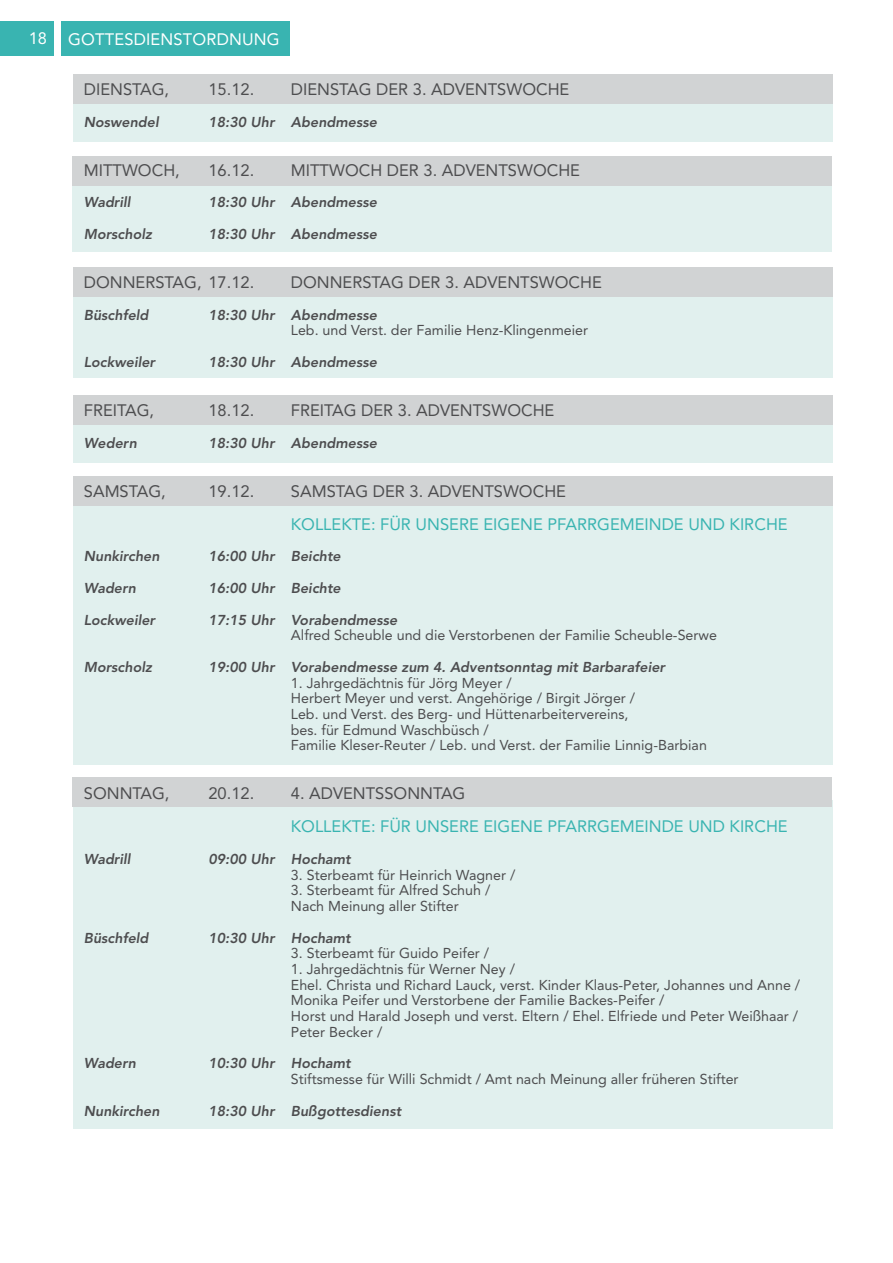
<style>
.page{position:relative;width:893px;height:1263px;background:#fff}
.page>*{position:absolute;margin:0;border:0;box-sizing:border-box;transform-origin:0 0}
.t1{font:16.5px "Avenir LT Std";color:#4d4d4f}
.t2{font:16.5px "Avenir LT Std";color:#39b4b1}
.t3{font:16.5px "Avenir LT Std";letter-spacing:.01em;color:#fff}
.t4{font:14.25px/15.8px "Avenir LT Std";color:#4d4d4f}
.t5{font:italic 800 14.25px "Avenir LT Std";color:#4d4d4f}
</style>
<div class="page">
<div style="left:0;top:22px;width:54px;height:34px;background:#39b4b1"></div>
<div style="left:73px;top:101px;width:759px;height:41px;background:#e1f0ee"></div>
<div style="left:73px;top:294px;width:759px;height:84px;background:#e1f0ee"></div>
<div style="left:73px;top:183px;width:759px;height:68px;background:#e1f0ee"></div>
<div style="left:73px;top:422px;width:759px;height:41px;background:#e1f0ee"></div>
<div style="left:73px;top:503px;width:759px;height:262px;background:#e1f0ee"></div>
<div style="left:73px;top:800px;width:759px;height:329px;background:#e1f0ee"></div>
<div style="left:73px;top:74px;width:760px;height:30px;background:#d1d3d4"></div>
<div style="left:73px;top:267px;width:760px;height:30px;background:#d1d3d4"></div>
<div style="left:73px;top:156px;width:759px;height:30px;background:#d1d3d4"></div>
<div style="left:73px;top:395px;width:760px;height:30px;background:#d1d3d4"></div>
<div style="left:73px;top:476px;width:760px;height:30px;background:#d1d3d4"></div>
<div style="left:72px;top:777px;width:760px;height:29px;background:#d1d3d4"></div>
<div style="left:61px;top:22px;width:228px;height:34px;background:#39b4b1"></div>
<p class="t3" style="left:29px;top:29px;width:20px">18</p>
<p class="t3" style="left:68px;top:30px;width:57px">Gottesdiens</p>
<p class="t3" style="left:183px;top:30px;width:37px">tordnung</p>
<p class="t1" style="left:84px;top:80px;width:87px">DIENSTAG,</p>
<p class="t1" style="left:208px;top:80px;width:47px">15.12.</p>
<p class="t1" style="left:291px;top:80px;width:280px">DIENSTAG DER 3. ADVENTSWOCH E</p>
<p class="t5" style="left:84px;top:113px;width:76px">Noswendel</p>
<p class="t5" style="left:208px;top:113px;width:170px">18:30 Uhr Abendmesse</p>
<p class="t1" style="left:84px;top:161px;width:97px">MITTWOCH,</p>
<p class="t1" style="left:208px;top:161px;width:72px">16.12. M</p>
<p class="t1" style="left:306px;top:161px;width:276px">ITTWOCH DER 3. ADVENTSWOCH E</p>
<p class="t5" style="left:84px;top:194px;width:48px">Wadrill</p>
<p class="t5" style="left:208px;top:194px;width:170px">18:30 Uhr Abendmesse</p>
<p class="t5" style="left:84px;top:226px;width:70px">Morscholz</p>
<p class="t5" style="left:208px;top:226px;width:170px">18:30 Uhr Abendmesse</p>
<p class="t1" style="left:84px;top:273px;width:172px">DONNERSTAG, 17.12.</p>
<p class="t1" style="left:291px;top:273px;width:312px">DONNERSTAG DER 3. ADVENTSWOCH E</p>
<p class="t5" style="left:84px;top:306px;width:66px">Büschfeld</p>
<p class="t5" style="left:208px;top:306px;width:170px">18:30 Uhr Abendmesse</p>
<p class="t4" style="left:291px;top:323px;width:299px">Leb. und Verst. der Familie Henz-Klingenmeier</p>
<p class="t5" style="left:84px;top:354px;width:73px">Lockweiler</p>
<p class="t5" style="left:208px;top:354px;width:170px">18:30 Uhr Abendmesse</p>
<p class="t1" style="left:84px;top:401px;width:72px">FREITAG,</p>
<p class="t1" style="left:208px;top:401px;width:47px">18.12.</p>
<p class="t1" style="left:291px;top:401px;width:265px">FREITAG DER 3. ADVENTSWOCH E</p>
<p class="t5" style="left:84px;top:434px;width:55px">Wedern</p>
<p class="t5" style="left:208px;top:434px;width:170px">18:30 Uhr Abendmesse</p>
<p class="t1" style="left:84px;top:481px;width:83px">SAM STAG,</p>
<p class="t1" style="left:208px;top:481px;width:47px">19.12.</p>
<p class="t1" style="left:291px;top:481px;width:277px">SAM STAG DER 3. ADVENTSWOCH E</p>
<p class="t2" style="left:291px;top:514px;width:498px">KOLLEKTE: FÜ R UNSERE EIGENE PFARRGEM EINDE UND KIRCH E</p>
<p class="t5" style="left:84px;top:548px;width:77px">Nunkirchen</p>
<p class="t5" style="left:208px;top:548px;width:134px">16:00 Uhr Beichte</p>
<p class="t5" style="left:84px;top:579px;width:54px">Wadern</p>
<p class="t5" style="left:208px;top:579px;width:134px">16:00 Uhr Beichte</p>
<p class="t5" style="left:84px;top:611px;width:73px">Lockweiler</p>
<p class="t5" style="left:208px;top:611px;width:190px">17:15 Uhr Vorabendmesse</p>
<p class="t4" style="left:291px;top:627px;width:428px">Alfred Scheuble und die Verstorbenen der Familie Scheuble-Serwe</p>
<p class="t5" style="left:84px;top:658px;width:70px">Morscholz</p>
<p class="t5" style="left:208px;top:658px;width:458px">19:00 Uhr Vorabendmesse zum 4. Adventsonntag mit Barbarafeier</p>
<p class="t4" style="left:291px;top:675px;width:417px">1. Jahrgedächtnis für Jörg Meyer /<br>Herbert Meyer und verst. Angehörige / Birgit Jörger /<br>Leb. und Verst. des Berg- und H üttenarbeitervereins,<br>bes. für Edmund Waschbüsch /<br>Familie Kleser-Reuter / Leb. und Verst. der Familie Linnig-Barbian</p>
<p class="t1" style="left:84px;top:784px;width:87px">SONNTAG,</p>
<p class="t1" style="left:208px;top:784px;width:47px">20.12.</p>
<p class="t1" style="left:291px;top:784px;width:176px">4. ADVENTSSONNTAG</p>
<p class="t2" style="left:291px;top:817px;width:498px">KOLLEKTE: FÜ R UNSERE EIGENE PFARRGEM EINDE UND KIRCH E</p>
<p class="t5" style="left:84px;top:850px;width:48px">Wadrill</p>
<p class="t5" style="left:208px;top:850px;width:144px">09:00 Uhr Hochamt</p>
<p class="t4" style="left:291px;top:867px;width:226px">3. Sterbeamt für Heinrich Wagner /</p>
<p class="t4" style="left:291px;top:882px;width:201px">3. Sterbeamt für Alfred Schuh /<br>Nach Meinung aller Stifter</p>
<p class="t5" style="left:84px;top:929px;width:66px">Büschfeld</p>
<p class="t5" style="left:208px;top:929px;width:144px">10:30 Uhr Hochamt</p>
<p class="t4" style="left:291px;top:945px;width:200px">3. Sterbeamt für Guido Peifer /</p>
<p class="t4" style="left:291px;top:961px;width:511px">1. Jahrgedächtnis für Werner Ney /<br>Ehel. Christa und Richard Lauck, verst. Kinder Klaus-Peter, Johannes und Anne / Monika Peifer und Verstorbene der Familie Backes-Peifer /<br>Horst und Harald Joseph und verst. Eltern / Ehel. Elfriede und Peter Weißhaar / Peter Becker /</p>
<p class="t5" style="left:84px;top:1055px;width:54px">Wadern</p>
<p class="t5" style="left:208px;top:1055px;width:144px">10:30 Uhr Hochamt</p>
<p class="t4" style="left:291px;top:1071px;width:449px">Stiftsmesse für Willi Schmidt / Amt nach Meinung aller früheren Stifter</p>
<p class="t5" style="left:84px;top:1102px;width:77px">Nunkirchen</p>
<p class="t5" style="left:208px;top:1102px;width:194px">18:30 Uhr Bußgottesdienst</p>
</div>
